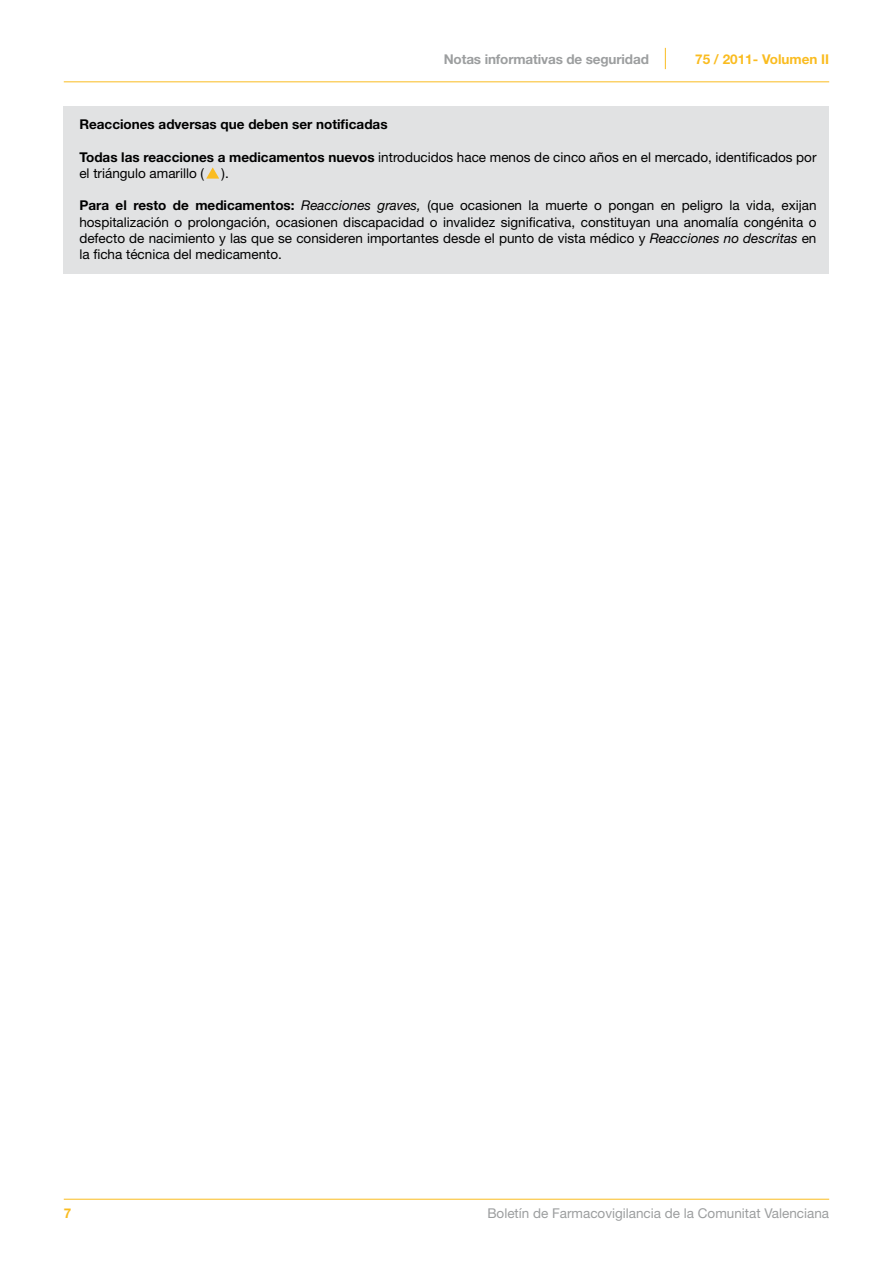
<style>
.page{position:relative;width:893px;height:1263px;background:#fff}
.page>*{position:absolute;margin:0;border:0;box-sizing:border-box;transform-origin:0 0}
.t1{font:13.5px/16.2px "Helvetica Neue LT";color:#000}
.t2{font:13.5px "Helvetica Neue LT";color:#9c9e9f}
.t3{font:700 13.5px "Helvetica Neue LT";color:#000}
.t4{font:700 13.5px "Helvetica Neue LT";letter-spacing:-.01em;color:#9c9e9f}
.t5{font:700 13.5px "Helvetica Neue LT";color:#fabc20}
.s1{font-weight:700}
.s2{font-style:italic}
</style>
<div class="page">
<hr style="left:64px;top:1199px;width:765px;height:1px;background:#fabc20">
<hr style="left:64px;top:81px;width:765px;height:1px;background:#fabc20">
<svg style="left:665px;top:48px;width:1px;height:21px"></svg>
<div style="left:64px;top:106px;width:765px;height:167px;background:#e1e2e3"></div>
<svg style="left:206px;top:167px;width:13px;height:12px"></svg>
<p class="t4" style="left:444px;top:51px;width:207px">Notas informativas de seguridad</p>
<p class="t5" style="left:695px;top:51px;width:136px">75 / 2011- Volumen II</p>
<p class="t3" style="left:79px;top:116px;width:310px">Reacciones adversas que deben ser notificadas</p>
<p class="t1" style="left:79px;top:149px;width:739px"><span class="s1">Todas las reacciones a medicamentos nuevos</span> introducidos hace menos de cinco años en el mercado, identificados por el triángulo amarillo (</p>
<p class="t1" style="left:222px;top:165px;width:9px">).</p>
<p class="t1" style="left:79px;top:197px;width:739px;text-align:justify"><span class="s1">Para el resto de medicamentos:</span> <span class="s2">Reacciones graves,</span> (que ocasionen la muerte o pongan en peligro la vida, exijan hospitalización o prolongación, ocasionen discapacidad o invalidez significativa, constituyan una anomalía congénita o defecto de nacimiento y las que se consideren importantes desde el punto de vista médico y <span class="s2">Reacciones no descritas</span> en la ficha técnica del medicamento.</p>
<p class="t5" style="left:64px;top:1205px;width:9px">7</p>
<p class="t2" style="left:487px;top:1205px;width:343px">Boletín de Farmacovigilancia de la Comunitat Valenciana</p>
</div>
